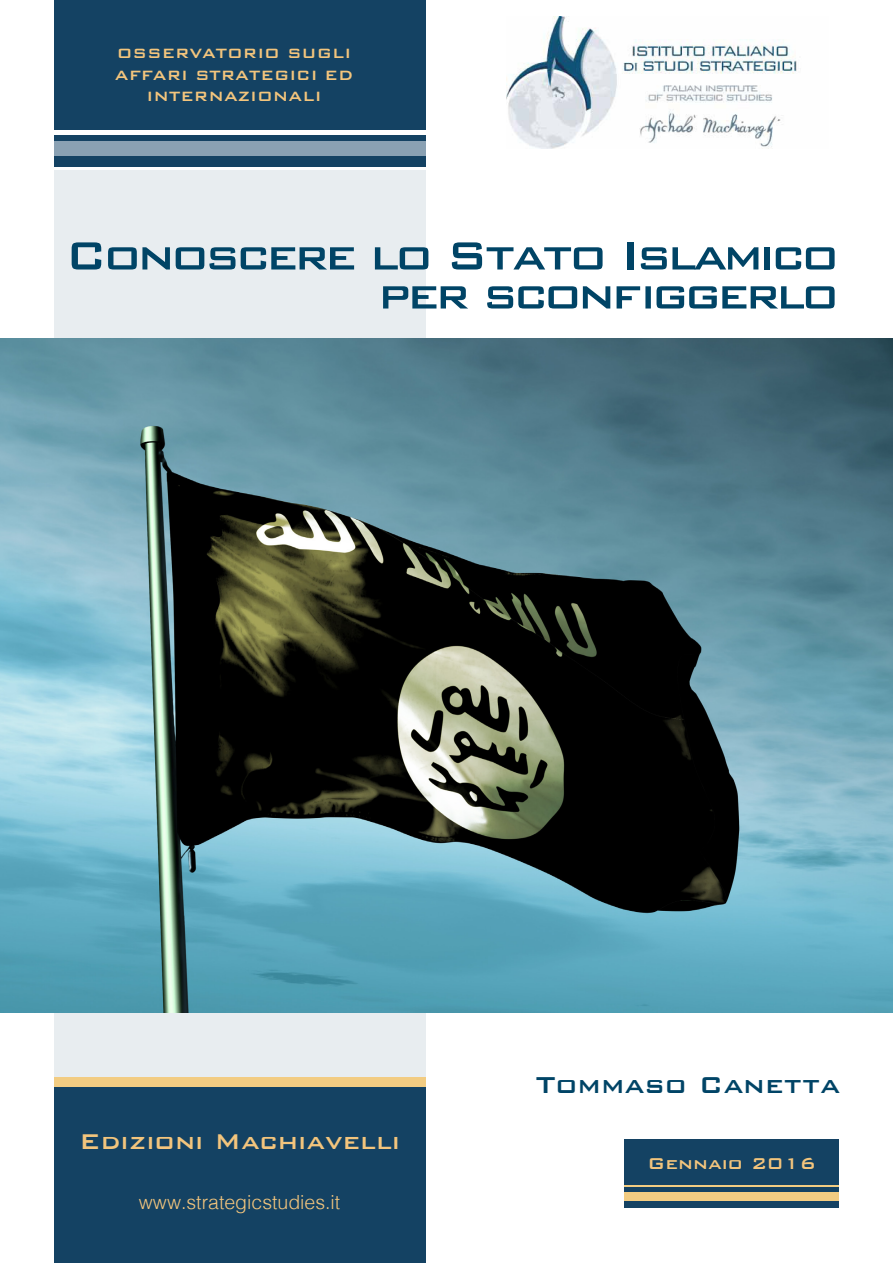
<style>
.page{position:relative;width:893px;height:1263px;background:#fff}
.page>*{position:absolute;margin:0;border:0;box-sizing:border-box;transform-origin:0 0}
.t1{font:500 52.5px/39px "Bank Gothic";letter-spacing:-.07em;color:#046;text-align:right}
.t2{font:500 30.75px "Bank Gothic";color:#046}
.t3{font:500 28.5px "Bank Gothic";color:#f3c57d}
.t4{font:500 21px "Bank Gothic";color:#f3c57d}
.t5{font:300 19.5px "Helvetica";color:#f3c57d}
.t6{font:500 18px/21.6px "Bank Gothic";color:#f3c57d;text-align:center}
</style>
<div class="page">
<div style="left:54px;top:170px;width:371px;height:907px;background:#e8edf0"></div>
<img style="left:506px;top:16px;width:291px;height:132px">
<div style="left:54px;top:0;width:371px;height:166px;background:#144263"></div>
<div style="left:54px;top:141px;width:371px;height:15px;background:#8aa1b3"></div>
<div style="left:54px;top:1087px;width:371px;height:176px;background:#144263"></div>
<hr style="left:54px;top:130px;width:371px;height:4px;background:#fff">
<div style="left:625px;top:1139px;width:214px;height:68px;background:#144263"></div>
<div style="left:625px;top:1192px;width:214px;height:9px;background:#f2cc82"></div>
<hr style="left:625px;top:1186px;width:214px;height:1px;background:#f2cc82">
<div style="left:54px;top:1077px;width:371px;height:10px;background:#f2cc82"></div>
<img style="left:0;top:338px;width:893px;height:674px">
<p class="t6" style="left:115px;top:41px;width:240px">OSSERVATORIO SUGLI<br>AFFARI STRATEGICI ED<br>INTERNAZIONALI</p>
<p class="t1" style="left:65px;top:231px;width:775px">Conoscere lo Stato Islamico per sconfiggerlo</p>
<p class="t3" style="left:79px;top:1119px;width:322px">Edizioni Machiavelli</p>
<p class="t5" style="left:139px;top:1185px;width:203px">www.strategicstudies.it</p>
<p class="t2" style="left:536px;top:1061px;width:305px">Tommaso Canetta</p>
<p class="t4" style="left:647px;top:1147px;width:170px">Gennaio 2016</p>
</div>
